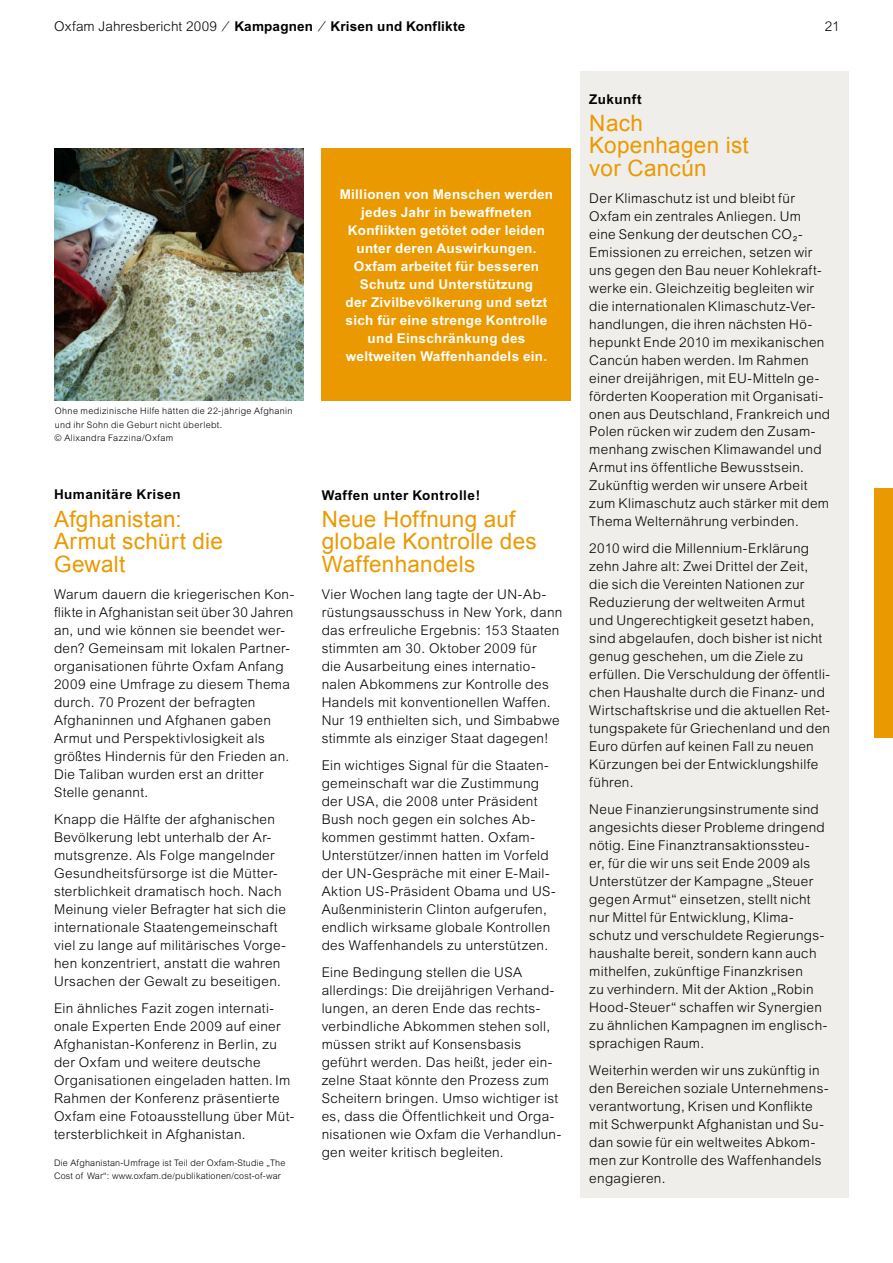
<style>
.page{position:relative;width:893px;height:1263px;background:#fff}
.page>*{position:absolute;margin:0;border:0;box-sizing:border-box;transform-origin:0 0}
.t1{font:22.5px/22.5px "Arial";letter-spacing:.015em;color:#eb9900}
.t2{font:300 13.5px/18px "Arial";letter-spacing:.025em;color:#000}
.t3{font:700 13.5px/18px "Arial CE";letter-spacing:.02em;color:#fff}
.t4{font:700 13.5px "Arial CE";letter-spacing:.03em;color:#000}
.t5{font:300 9px/13.5px "Arial";letter-spacing:.035em;color:#000}
.s1{font-family:"Arial";font-weight:300}
</style>
<div class="page">
<div style="left:580px;top:71px;width:268px;height:1126px;background:#efeeeb"></div>
<img style="left:54px;top:149px;width:250px;height:251px">
<div style="left:875px;top:488px;width:18px;height:250px;background:#eb9900"></div>
<div style="left:322px;top:148px;width:249px;height:252px;background:#eb9900"></div>
<p class="t4" style="left:54px;top:19px;width:412px"><span class="s1">Oxfam Jahresbericht 2009 ⁄</span> Kampagnen <span class="s1">⁄</span> Krisen und Konflikte</p>
<p class="t2" style="left:825px;top:18px;width:16px">21</p>
<p class="t5" style="left:55px;top:404px;width:240px">Ohne medizinische Hilfe hätten die 22-jährige Afghanin und ihr Sohn die Geburt nicht überlebt.<br>© Alixandra Fazzina/Oxfam</p>
<p class="t4" style="left:54px;top:487px;width:128px">Humanitäre Krisen</p>
<h1 class="t1" style="left:54px;top:508px;width:171px">Afghanistan:<br>Armut schürt die<br>Gewalt</h1>
<p class="t2" style="left:54px;top:585px;width:242px">Warum dauern die kriegerischen Kon&shy;flikte in Afghanistan seit über 30 Jahren an, und wie können sie beendet wer&shy;den? Gemeinsam mit lokalen Partner&shy;organisationen führte Oxfam Anfang 2009 eine Umfrage zu diesem Thema durch. 70 Prozent der befragten Afghaninnen und Afghanen gaben Armut und Perspektivlosigkeit als größtes Hindernis für den Frieden an.<br>Die Taliban wurden erst an dritter Stelle genannt.</p>
<p class="t2" style="left:54px;top:810px;width:233px">Knapp die Hälfte der afghanischen Bevölkerung lebt unterhalb der Ar&shy;mutsgrenze. Als Folge mangelnder Gesundheitsfürsorge ist die Mütter&shy;sterblichkeit dramatisch hoch. Nach Meinung vieler Befragter hat sich die internationale Staatengemeinschaft viel zu lange auf militärisches Vorge&shy;hen konzentriert, anstatt die wahren Ursachen der Gewalt zu beseitigen.</p>
<p class="t2" style="left:54px;top:999px;width:242px">Ein ähnliches Fazit zogen internati&shy;onale Experten Ende 2009 auf einer Afghanistan-Konferenz in Berlin, zu der Oxfam und weitere deutsche Organisationen eingeladen hatten. Im Rahmen der Konferenz präsentierte Oxfam eine Fotoausstellung über Müt&shy;tersterblichkeit in Afghanistan.</p>
<p class="t5" style="left:54px;top:1156px;width:233px">Die Afghanistan-Umfrage ist Teil der Oxfam-Studie „The<br>Cost of War“: www.oxfam.de/publikationen/cost-of-war</p>
<p class="t3" style="left:340px;top:185px;width:215px;text-align:center">Millionen von Menschen werden jedes Jahr in bewaffneten<br>Konflikten getötet oder leiden unter deren Auswirkungen.<br>Oxfam arbeitet für besseren<br>Schutz und Unterstützung<br>der Zivilbevölkerung und setzt sich für eine strenge Kontrolle und Einschränkung des weltweiten Waffenhandels ein.</p>
<p class="t3" style="left:342px;top:276px;width:205px;text-indent:5px">Schutz und Unterstü zung der<br>Zivilbevölkerung</p>
<p class="t3" style="left:475px;top:294px;width:77px">d setzt sich</p>
<p class="t3" style="left:347px;top:312px;width:201px">für eine str nge Kontrolle und</p>
<p class="t3" style="left:345px;top:330px;width:205px">Einschränkung des weltweiten</p>
<p class="t3" style="left:383px;top:348px;width:128px">Waffenhandels ein.</p>
<p class="t4" style="left:322px;top:487px;width:160px">Waffen unter Kontrolle!</p>
<h1 class="t1" style="left:322px;top:508px;width:217px">Neue Hoffnung auf globale Kontrolle des<br>Waffenhandels</h1>
<p class="t2" style="left:322px;top:585px;width:242px">Vier Wochen lang tagte der UN-Ab&shy;rüstungsausschuss in New York, dann das erfreuliche Ergebnis: 153 Staaten stimmten am 30. Oktober 2009 für<br>die Ausarbeitung eines internatio&shy;nalen Abkommens zur Kontrolle des Handels mit konventionellen Waffen.<br>Nur 19 enthielten sich, und Simbabwe stimmte als einziger Staat dagegen!</p>
<p class="t2" style="left:322px;top:756px;width:236px">Ein wichtiges Signal für die Staaten&shy;gemeinschaft war die Zustimmung der USA, die 2008 unter Präsident Bush noch gegen ein solches Ab&shy;kommen gestimmt hatten. Oxfam-Unterstützer/innen hatten im Vorfeld der UN-Gespräche mit einer E-Mail-Aktion US-Präsident Obama und US-Außenministerin Clinton aufgerufen, endlich wirksame globale Kontrollen des Waffenhandels zu unterstützen.</p>
<p class="t2" style="left:322px;top:963px;width:241px">Eine Bedingung stellen die USA allerdings: Die dreijährigen Verhand&shy;lungen, an deren Ende das rechts&shy;verbindliche Abkommen stehen soll, müssen strikt auf Konsensbasis geführt werden. Das heißt, jeder ein&shy;zelne Staat könnte den Prozess zum Scheitern bringen. Umso wichtiger ist es, dass die Öffentlichkeit und Orga&shy;nisationen wie Oxfam die Verhandlun&shy;gen weiter kritisch begleiten.</p>
<p class="t4" style="left:589px;top:91px;width:54px">Zukunft</p>
<h1 class="t1" style="left:589px;top:112px;width:161px">Nach<br>Kopenhagen ist vor Cancún</h1>
<p class="t2" style="left:589px;top:189px;width:215px">Der Klimaschutz ist und bleibt für<br>Oxfam ein zentrales Anliegen. Um eine Senkung der deutschen CO -</p>
<p class="t2" style="left:589px;top:236px;width:224px;line-height:10.5px;text-indent:203px">²<br>Emissionen zu erreichen, setzen wir</p>
<p class="t2" style="left:589px;top:261px;width:242px">uns gegen den Bau neuer Kohlekraft&shy;werke ein. Gleichzeitig begleiten wir die internationalen Klimaschutz-Ver&shy;handlungen, die ihren nächsten Hö&shy;hepunkt Ende 2010 im mexikanischen Cancún haben werden. Im Rahmen einer dreijährigen, mit EU-Mitteln ge&shy;förderten Kooperation mit Organisati&shy;onen aus Deutschland, Frankreich und Polen rücken wir zudem den Zusam&shy;menhang zwischen Klimawandel und Armut ins öffentliche Bewusstsein.<br>Zukünftig werden wir unsere Arbeit zum Klimaschutz auch stärker mit dem Thema Welternährung verbinden.</p>
<p class="t2" style="left:589px;top:540px;width:242px">2010 wird die Millennium-Erklärung zehn Jahre alt: Zwei Drittel der Zeit, die sich die Vereinten Nationen zur Reduzierung der weltweiten Armut und Ungerechtigkeit gesetzt haben, sind abgelaufen, doch bisher ist nicht genug geschehen, um die Ziele zu erfüllen. Die Verschuldung der öffentli&shy;chen Haushalte durch die Finanz- und Wirtschaftskrise und die aktuellen Ret&shy;tungspakete für Griechenland und den Euro dürfen auf keinen Fall zu neuen Kürzungen bei der Entwicklungshilfe führen.</p>
<p class="t2" style="left:589px;top:801px;width:240px">Neue Finanzierungsinstrumente sind angesichts dieser Probleme dringend nötig. Eine Finanztransaktionssteu&shy;er, für die wir uns seit Ende 2009 als Unterstützer der Kampagne „Steuer gegen Armut“ einsetzen, stellt nicht nur Mittel für Entwicklung, Klima&shy;schutz und verschuldete Regierungs&shy;haushalte bereit, sondern kann auch mithelfen, zukünftige Finanzkrisen<br>zu verhindern. Mit der Aktion „Robin Hood-Steuer“ schaffen wir Synergien zu ähnlichen Kampagnen im englisch&shy;sprachigen Raum.</p>
<p class="t2" style="left:589px;top:1061px;width:241px">Weiterhin werden wir uns zukünftig in den Bereichen soziale Unternehmens&shy;verantwortung, Krisen und Konflikte mit Schwerpunkt Afghanistan und Su&shy;dan sowie für ein weltweites Abkom&shy;men zur Kontrolle des Waffenhandels engagieren.</p>
</div>
